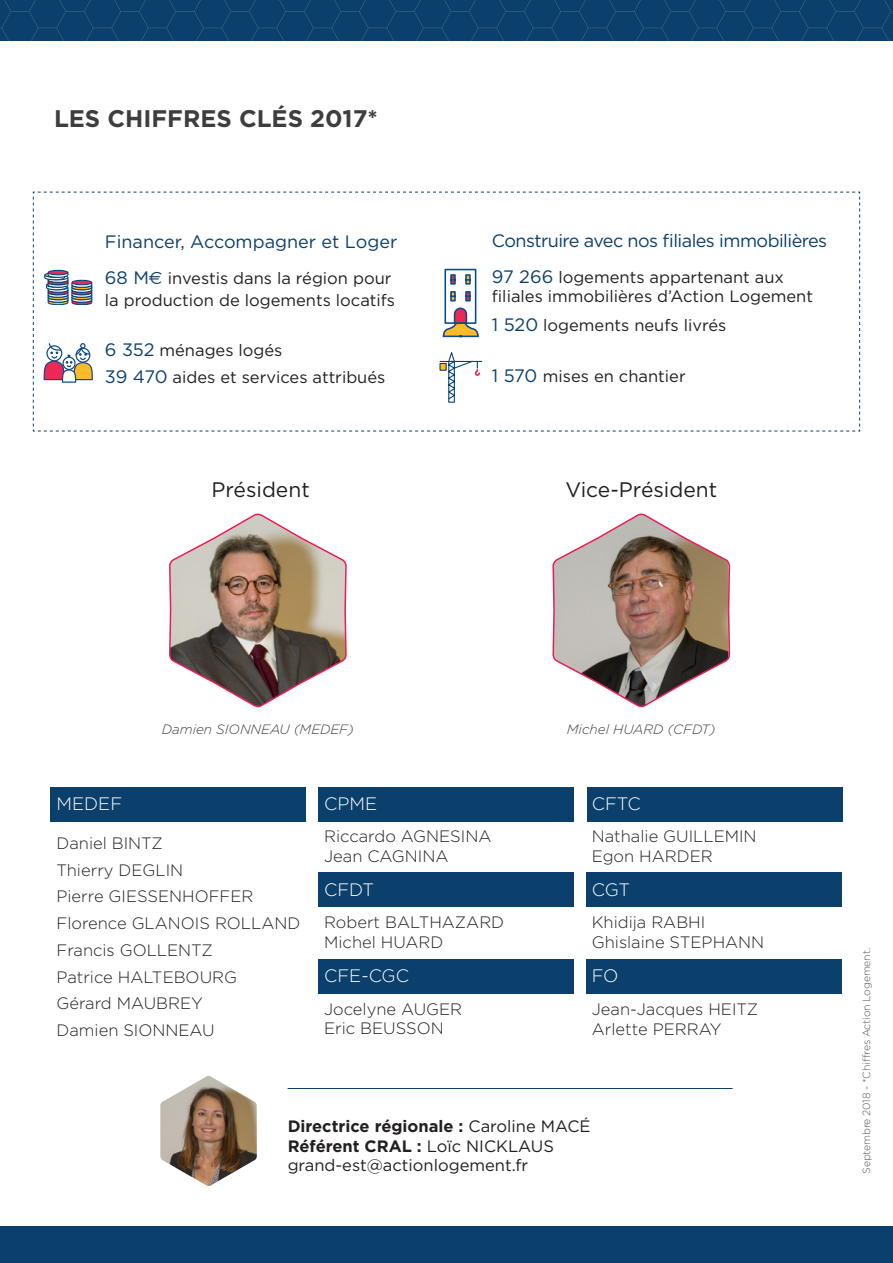
<style>
.page{position:relative;width:893px;height:1263px;background:#fff}
.page>*{position:absolute;margin:0;border:0;box-sizing:border-box;transform-origin:0 0}
.t1{font:700 24px "Gotham";color:#3e3e3f}
.t2{font:21px "Gotham";color:#231f20}
.t3{font:18px "Gotham";letter-spacing:-.03em;color:#0b406d}
.t4{font:300 18px "Gotham";color:#fff}
.t5{font:18px "Gotham";color:#0b406d}
.t6{font:16.5px/19.5px "Gotham";color:#231f20}
.liste_membre{font:300 16.5px/19.8px "Gotham";color:#231f20}
.liste_membre_medef{font:300 16.5px/26.7px "Gotham";color:#231f20}
.t7{font:700 16.5px "Gotham";color:#231f20}
.t8{font:italic 300 13.5px "Gotham";color:#3e3e3f}
.t9{font:300 10.5px "Gotham";letter-spacing:-.02em;color:#57585a}
.s1{font-size:18px;color:#0b406d}
.s2{font-family:"Euro Sans";font-size:18px;color:#0b406d}
.s3{font-weight:400}
.s4{font-weight:700}
</style>
<div class="page">
<div style="left:1px;top:0;width:892px;height:41px;background:#0b406d"></div>
<hr style="left:0;top:0;width:1px;height:230px;background:#bfbfbf">
<svg style="left:0;top:164px;width:1px;height:66px"></svg>
<div style="left:0;top:1226px;width:893px;height:37px;background:#0b406d"></div>
<div style="left:51px;top:787px;width:255px;height:34px;background:#0b406d"></div>
<div style="left:318px;top:787px;width:255px;height:34px;background:#0b406d"></div>
<div style="left:587px;top:787px;width:255px;height:34px;background:#0b406d"></div>
<div style="left:319px;top:872px;width:255px;height:35px;background:#0b406d"></div>
<div style="left:587px;top:872px;width:255px;height:35px;background:#0b406d"></div>
<div style="left:319px;top:959px;width:255px;height:35px;background:#0b406d"></div>
<div style="left:587px;top:959px;width:255px;height:35px;background:#0b406d"></div>
<img style="left:169px;top:513px;width:178px;height:195px">
<img style="left:552px;top:513px;width:179px;height:195px">
<hr style="left:288px;top:1088px;width:445px;height:1px;background:#0b406d">
<img style="left:160px;top:1076px;width:97px;height:110px">
<svg style="left:33px;top:192px;width:827px;height:240px"></svg>
<h1 class="t1" style="left:54px;top:102px;width:325px">LES CHIFFRES CLÉS 2017*</h1>
<p class="t5" style="left:105px;top:231px;width:294px">Financer, Accompagner et Loger</p>
<p class="t6" style="left:105px;top:266px;width:292px;line-height:22.5px"><span class="s1">68 M</span><span class="s2">e</span> investis dans la région pour la production de logements locatifs</p>
<p class="t6" style="left:105px;top:340px;width:179px"><span class="s1">6 352</span> ménages logés</p>
<p class="t6" style="left:105px;top:367px;width:282px"><span class="s1">39 470</span> aides et services attribués</p>
<p class="t2" style="left:212px;top:476px;width:100px">Président</p>
<p class="t3" style="left:492px;top:229px;width:337px">Construire avec nos filiales immobilières</p>
<p class="t6" style="left:492px;top:267px;width:323px"><span class="s1">97 266</span> logements appartenant aux filiales immobilières d’Action Logement</p>
<p class="t6" style="left:492px;top:315px;width:236px"><span class="s1">1 520</span> logements neufs livrés</p>
<p class="t6" style="left:492px;top:366px;width:195px"><span class="s1">1 570</span> mises en chantier</p>
<p class="t2" style="left:565px;top:476px;width:153px">Vice-Président</p>
<p class="t8" style="left:162px;top:721px;width:194px">Damien SIONNEAU (MEDEF)</p>
<p class="t4" style="left:57px;top:792px;width:67px">MEDEF</p>
<p class="liste_membre_medef" style="left:57px;top:829px;width:245px">Daniel BINTZ<br>Thierry DEGLIN<br>Pierre GIESSENHOFFER<br>Florence GLANOIS ROLLAND<br>Francis GOLLENTZ<br>Patrice HALTEBOURG<br>Gérard MAUBREY<br>Damien SIONNEAU</p>
<p class="t4" style="left:324px;top:792px;width:54px">CPME</p>
<p class="liste_membre" style="left:324px;top:826px;width:169px">Riccardo AGNESINA<br>Jean CAGNINA</p>
<p class="t4" style="left:324px;top:878px;width:51px">CFDT</p>
<p class="liste_membre" style="left:324px;top:912px;width:181px">Robert BALTHAZARD<br>Michel HUARD</p>
<p class="t4" style="left:324px;top:965px;width:86px">CFE-CGC</p>
<p class="liste_membre" style="left:324px;top:999px;width:140px">Jocelyne AUGER<br>Eric BEUSSON</p>
<p class="t8" style="left:567px;top:721px;width:150px">Michel HUARD (CFDT)</p>
<p class="t4" style="left:592px;top:792px;width:51px">CFTC</p>
<p class="liste_membre" style="left:592px;top:826px;width:166px">Nathalie GUILLEMIN<br>Egon HARDER</p>
<p class="t4" style="left:592px;top:878px;width:40px">CGT</p>
<p class="liste_membre" style="left:592px;top:912px;width:174px">Khidija RABHI<br>Ghislaine STEPHANN</p>
<p class="t4" style="left:592px;top:965px;width:28px">FO</p>
<p class="liste_membre" style="left:592px;top:998px;width:168px">Jean-Jacques HEITZ<br>Arlette PERRAY</p>
<p class="t7" style="left:288px;top:1115px;width:304px">Directrice régionale : <span class="s3">Caroline MACÉ</span></p>
<p class="t6" style="left:288px;top:1135px;width:268px"><span class="s4">Référent CRAL :</span> Loïc NICKLAUS grand-est@actionlogement.fr</p>
<p class="t9" style="left:860px;top:1174px;width:227px;rotate:-90deg">Septembre 2018 - *Chiffres Action Logement.</p>
</div>
